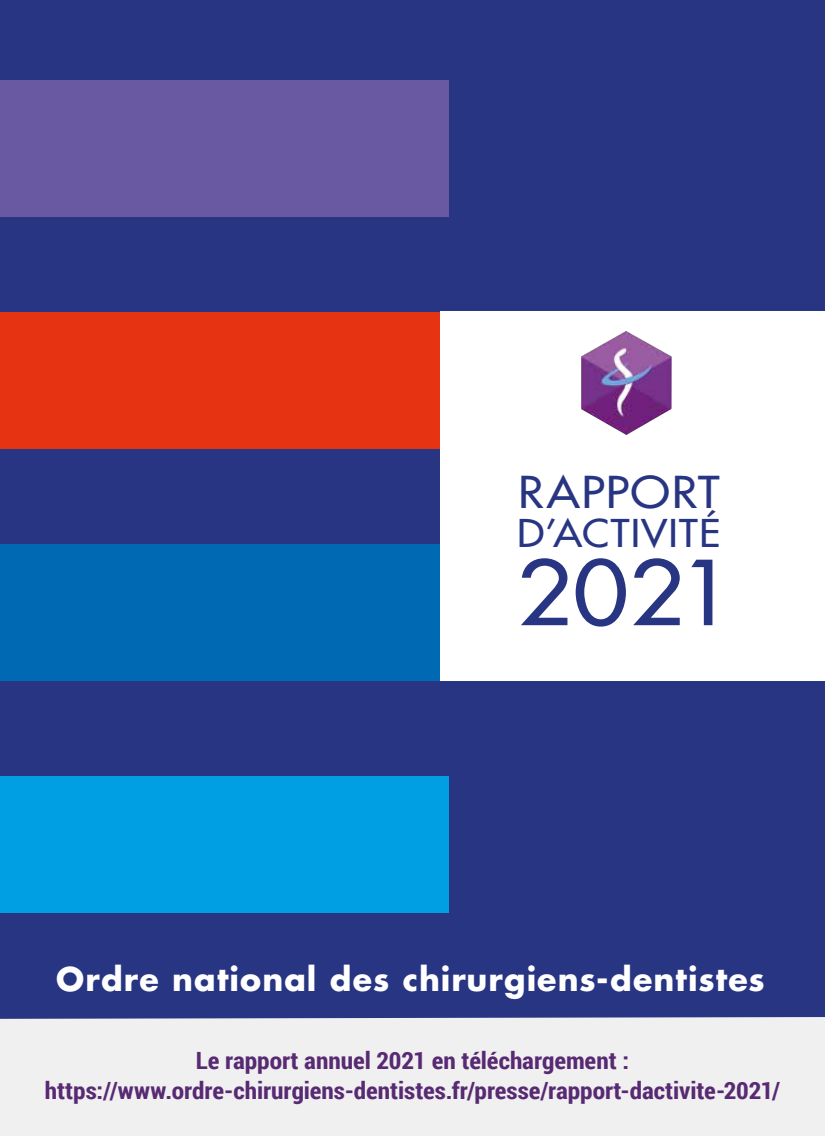
<style>
.page{position:relative;width:825px;height:1136px;background:#fff}
.page>*{position:absolute;margin:0;border:0;box-sizing:border-box;transform-origin:0 0}
.t1{font:500 86.85px "Futura Std";color:#283583;scale:1.1 1}
.t2{font:500 42.75px "Futura Std";letter-spacing:.035em;color:#283583;scale:1.1 1}
.t3{font:500 37.2px "Futura Std";letter-spacing:.03em;color:#283583;scale:1.1 1}
.t4{font:700 31.65px "Futura Std";letter-spacing:.035em;color:#fff}
.t5{font:700 23.7px/30px "Roboto Condensed";color:#572a73;text-align:center;scale:1.08 1}
</style>
<div class="page">
<div style="left:0;top:0;width:825px;height:1135px;background:#f1f0f0"></div>
<div style="left:0;top:0;width:825px;height:1018px;background:#283583"></div>
<div style="left:0;top:80px;width:448px;height:136px;background:#6859a2"></div>
<div style="left:0;top:312px;width:448px;height:136px;background:#e63312"></div>
<div style="left:0;top:544px;width:448px;height:136px;background:#0069b4"></div>
<div style="left:0;top:776px;width:448px;height:136px;background:#009fe3"></div>
<div style="left:440px;top:312px;width:385px;height:368px;background:#fff"></div>
<img style="left:581px;top:331px;width:91px;height:104px">
<h2 class="t2" style="left:518px;top:465px;width:185px">RAPPORT</h2>
<h3 class="t3" style="left:517px;top:509px;width:186px">D’ACTIVITÉ</h3>
<h1 class="t1" style="left:517px;top:538px;width:200px">2021</h1>
<h3 class="t4" style="left:56px;top:957px;width:710px">Ordre national des chirurgiens-dentistes</h3>
<p class="t5" style="left:45px;top:1044px;width:682px">Le rapport annuel 2021 en téléchargement : https://www.ordre-chirurgiens-dentistes.fr/presse/rapport-dactivite-2021/</p>
</div>
